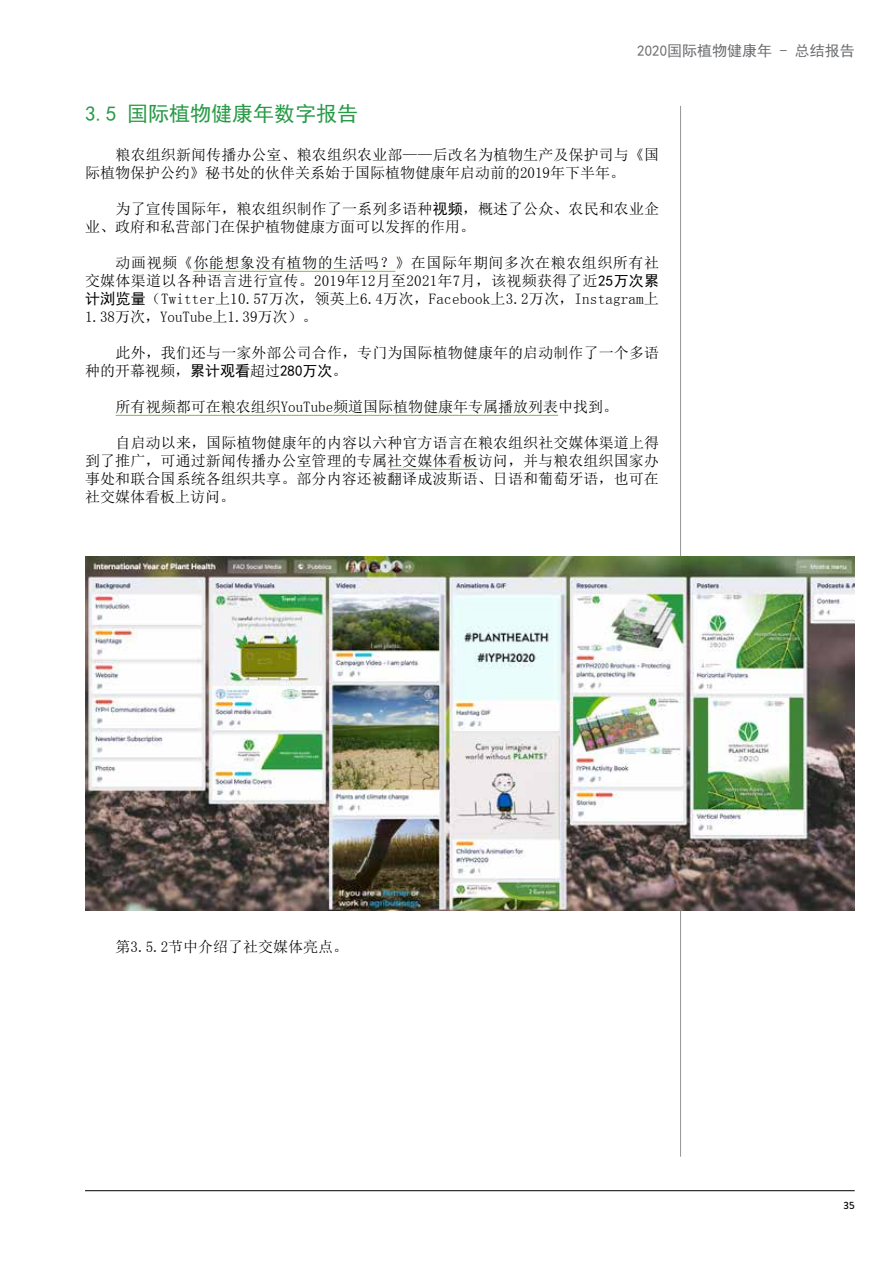
<style>
.page{position:relative;width:893px;height:1263px;background:#fff}
.page>*{position:absolute;margin:0;border:0;box-sizing:border-box;transform-origin:0 0}
.t1{font:21px "Sim Hei";color:#289a47}
.t2{font:15px/18px "Sim Sun";letter-spacing:.005em;color:#000}
.t3{font:15px "Sim Hei";color:#6d6e71}
.t4{font:500 10.5px "Brandon Grotesque";color:#000}
.s1{font-family:"Sim Hei"}
</style>
<div class="page">
<hr style="left:680px;top:106px;width:1px;height:1051px;background:#939598">
<hr style="left:85px;top:1190px;width:770px;height:1px;background:#000">
<hr style="left:193px;top:271px;width:202px;height:1px;background:#7fbc42">
<hr style="left:116px;top:415px;width:442px;height:1px;background:#7fbc42">
<hr style="left:387px;top:469px;width:91px;height:1px;background:#7fbc42">
<img style="left:85px;top:556px;width:770px;height:355px">
<p class="t3" style="left:637px;top:43px;width:219px">2020国际植物健康年 - 总结报告</p>
<h1 class="t1" style="left:85px;top:103px;width:274px">3.5 国际植物健康年数字报告</h1>
<p class="t2" style="left:85px;top:146px;width:576px;text-indent:31px">粮农组织新闻传播办公室、粮农组织农业部——后改名为植物生产及保护司与《国际植物保护公约》秘书处的伙伴关系始于国际植物健康年启动前的2019年下半年。</p>
<p class="t2" style="left:85px;top:200px;width:576px;text-indent:31px">为了宣传国际年，粮农组织制作了一系列多语种<span class="s1">视频</span>，概述了公众、农民和农业企业、政府和私营部门在保护植物健康方面可以发挥的作用。</p>
<p class="t2" style="left:85px;top:254px;width:576px;text-align:justify;text-indent:31px">动画视频《你能想象没有植物的生活吗？》在国际年期间多次在粮农组织所有社交媒体渠道以各种语言进行宣传。2019年12月至2021年7月，该视频获得了近<span class="s1">25万次累计浏览量</span>（Twitter上10.57万次，领英上6.4万次，Facebook上3.2万次，Instagram上1.38万次，YouTube上1.39万次）。</p>
<p class="t2" style="left:85px;top:344px;width:576px;text-indent:31px">此外，我们还与一家外部公司合作，专门为国际植物健康年的启动制作了一个多语种的开幕视频，<span class="s1">累计观看</span>超过<span class="s1">280万次</span>。</p>
<p class="t2" style="left:116px;top:398px;width:504px">所有视频都可在粮农组织YouTube频道国际植物健康年专属播放列表中找到。</p>
<p class="t2" style="left:85px;top:434px;width:576px;text-align:justify;text-indent:31px">自启动以来，国际植物健康年的内容以六种官方语言在粮农组织社交媒体渠道上得到了推广，可通过新闻传播办公室管理的专属社交媒体看板访问，并与粮农组织国家办事处和联合国系统各组织共享。部分内容还被翻译成波斯语、日语和葡萄牙语，也可在社交媒体看板上访问。</p>
<p class="t2" style="left:116px;top:938px;width:234px">第3.5.2节中介绍了社交媒体亮点。</p>
<p class="t4" style="left:844px;top:1198px;width:13px">35</p>
</div>
